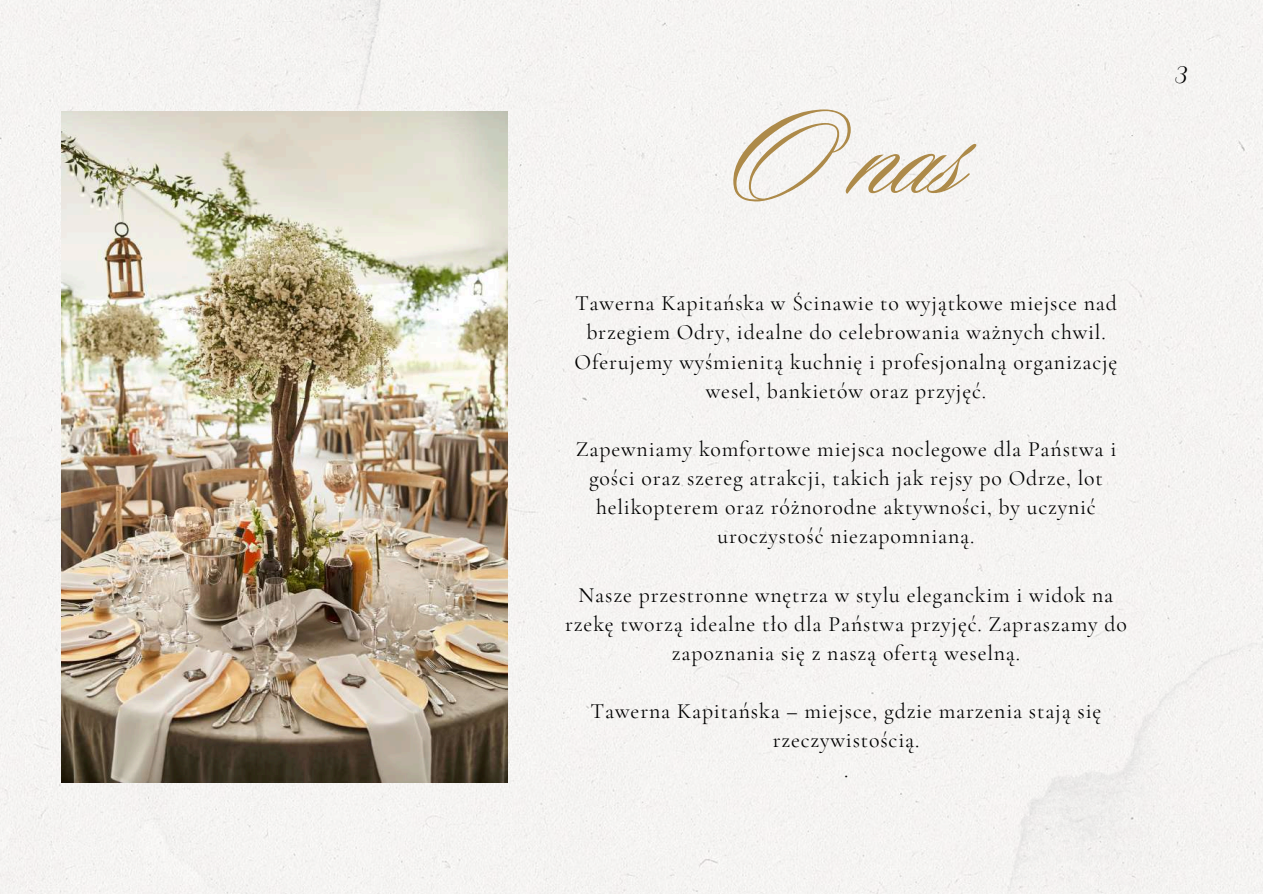
<style>
.page{position:relative;width:1263px;height:894px;background:#fff}
.page>*{position:absolute;margin:0;border:0;box-sizing:border-box;transform-origin:0 0}
.t1{font:129px "Sloop Script Pro";color:#ad8a49}
.t2{font:24px "Petit Formal Script";color:#000}
.t3{font:21.75px/29.1px "Cormorant Garamond";letter-spacing:.04em;color:#000;text-align:center}
</style>
<div class="page">
<div style="left:0;top:0;width:1263px;height:893px;background:#f5f4f2"></div>
<div style="left:0;top:0;width:427px;height:533px;background:#f5f4f2"></div>
<div style="left:902px;top:629px;width:361px;height:264px;background:#f4f3f1"></div>
<img style="left:61px;top:111px;width:447px;height:670px">
<h1 class="t1" style="left:727px;top:89px;width:240px">O nas</h1>
<p class="t3" style="left:575px;top:288px;width:544px">Tawerna Kapitańska w Ścinawie to wyjątkowe miejsce nad brzegiem Odry, idealne do celebrowania ważnych chwil.<br>Oferujemy wyśmienitą kuchnię i profesjonalną organizację wesel, bankietów oraz przyjęć.</p>
<p class="t3" style="left:576px;top:434px;width:542px">Zapewniamy komfortowe miejsca noclegowe dla Państwa i gości oraz szereg atrakcji, takich jak rejsy po Odrze, lot helikopterem oraz różnorodne aktywności, by uczynić uroczystość niezapomnianą.</p>
<p class="t3" style="left:565px;top:580px;width:563px">Nasze przestronne wnętrza w stylu eleganckim i widok na rzekę tworzą idealne tło dla Państwa przyjęć. Zapraszamy do zapoznania się z naszą ofertą weselną.</p>
<p class="t3" style="left:591px;top:696px;width:512px">Tawerna Kapitańska – miejsce, gdzie marzenia stają się rzeczywistością.<br>.</p>
<p class="t2" style="left:1174px;top:59px;width:16px">3</p>
</div>
